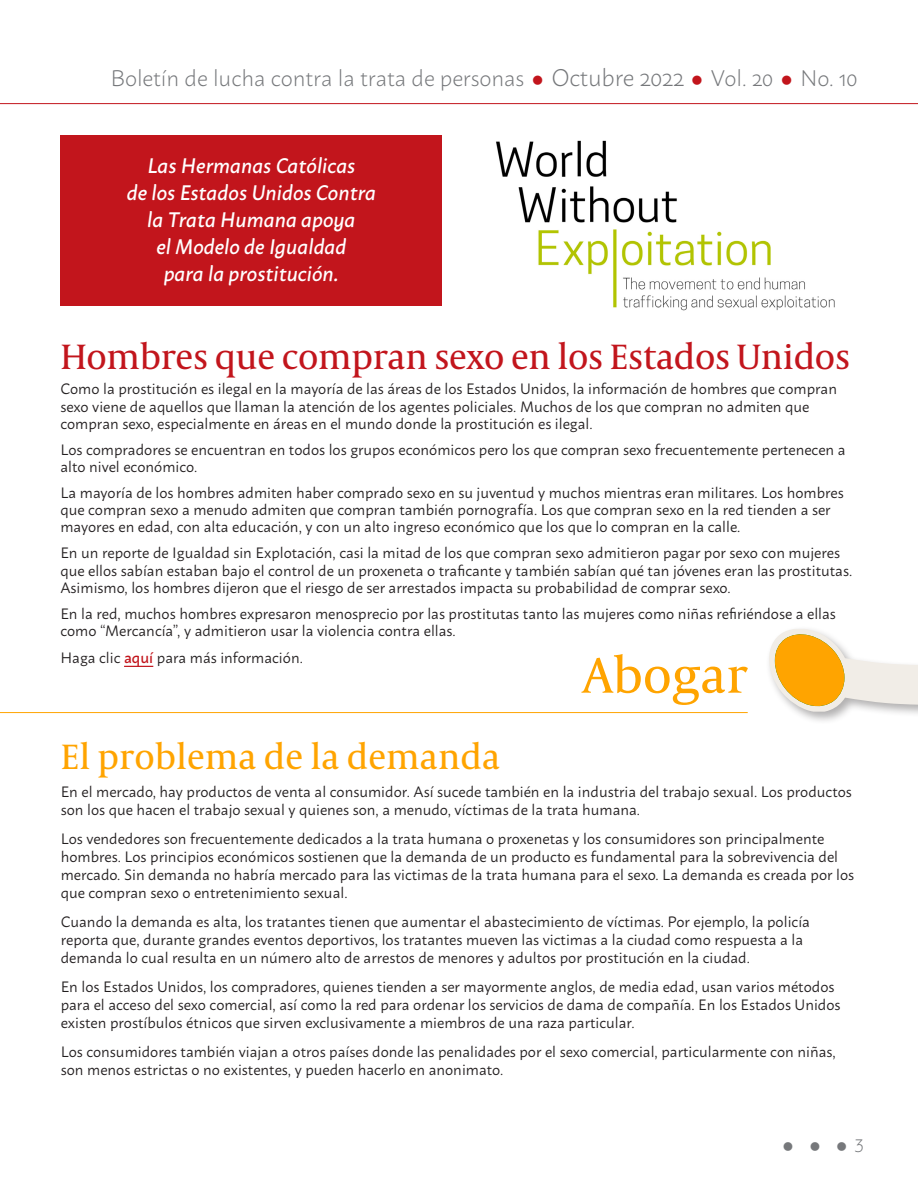
<style>
.page{position:relative;width:918px;height:1188px;background:#fff}
.page>*{position:absolute;margin:0;border:0;box-sizing:border-box;transform-origin:0 0}
.t1{font:51px "Capitolium News 2";color:#ffa400}
.t2{font:36px "Capitolium News 2";letter-spacing:-.01em;color:#c2151c}
.t3{font:36px "Capitolium News 2";color:#ffa400}
.t4{font:300 22.5px "Macho";letter-spacing:-.005em;color:#76787b}
.t5{font:italic 500 21px "Macho";color:#fff}
.t6{font:300 18px "Macho";color:#76787b}
.t7{font:15px/18px "Macho";color:#231f20}
.s1{color:#c2151c}
.s2{font-size:24px}
.s3{font-weight:500;color:#c2151c}
</style>
<div class="page">
<img style="left:496px;top:140px;width:339px;height:171px">
<div style="left:61px;top:136px;width:381px;height:170px;background:#c2151c"></div>
<hr style="left:0;top:103px;width:918px;height:1px;background:#c2151c">
<svg style="left:124px;top:666px;width:29px;height:1px"></svg>
<div style="left:766px;top:626px;width:152px;height:99px;background:#231f20;opacity:.35"></div>
<svg style="left:769px;top:629px;width:149px;height:83px"></svg>
<hr style="left:0;top:712px;width:748px;height:1px;background:#ffa400">
<p class="t4" style="left:110px;top:59px;width:749px">Boletín de lucha contra la trata de personas <span class="s1">●</span> <span class="s2">Octubre 2022</span> <span class="s1">●</span> Vol. 20 <span class="s1">●</span> No. 10</p>
<p class="t5" style="left:147px;top:148px;width:210px">Las Hermanas Católicas</p>
<p class="t5" style="left:127px;top:175px;width:251px">de los Estados Unidos Contra</p>
<p class="t5" style="left:147px;top:202px;width:210px">la Trata Humana apoya</p>
<p class="t5" style="left:156px;top:229px;width:192px">el Modelo de Igualdad</p>
<p class="t5" style="left:164px;top:256px;width:177px">para la prostitución<span class="s2">.</span></p>
<p class="t2" style="left:60px;top:331px;width:791px">Hombres que compran sexo en los Estados Unidos</p>
<p class="t7" style="left:60px;top:379px;width:778px;line-height:17.2px">Como la prostitución es ilegal en la mayoría de las áreas de los Estados Unidos, la información de hombres que compran sexo viene de aquellos que llaman la atención de los agentes policiales. Muchos de los que compran no admiten que compran sexo, especialmente en áreas en el mundo donde la prostitución es ilegal.</p>
<p class="t7" style="left:60px;top:439px;width:787px;line-height:17.2px">Los compradores se encuentran en todos los grupos económicos pero los que compran sexo frecuentemente pertenecen a alto nivel económico.</p>
<p class="t7" style="left:60px;top:483px;width:785px;line-height:17.2px">La mayoría de los hombres admiten haber comprado sexo en su juventud y muchos mientras eran militares. Los hombres que compran sexo a menudo admiten que compran también pornografía. Los que compran sexo en la red tienden a ser mayores en edad, con alta educación, y con un alto ingreso económico que los que lo compran en la calle.</p>
<p class="t7" style="left:60px;top:543px;width:793px;line-height:17.2px">En un reporte de Igualdad sin Explotación, casi la mitad de los que compran sexo admitieron pagar por sexo con mujeres que ellos sabían estaban bajo el control de un proxeneta o traficante y también sabían qué tan jóvenes eran las prostitutas.<br>Asimismo, los hombres dijeron que el riesgo de ser arrestados impacta su probabilidad de comprar sexo.</p>
<p class="t7" style="left:60px;top:603px;width:777px;line-height:17.2px">En la red, muchos hombres expresaron menosprecio por las prostitutas tanto las mujeres como niñas refiriéndose a ellas como “Mercancía”, y admitieron usar la violencia contra ellas.</p>
<p class="t7" style="left:60px;top:647px;width:244px">Haga clic <span class="s3">aquí</span> para más información.</p>
<p class="t1" style="left:583px;top:640px;width:167px">Abogar</p>
<p class="t3" style="left:61px;top:731px;width:441px">El problema de la demanda</p>
<p class="t7" style="left:61px;top:782px;width:793px">En el mercado, hay productos de venta al consumidor. Así sucede también en la industria del trabajo sexual. Los productos son los que hacen el trabajo sexual y quienes son, a menudo, víctimas de la trata humana.</p>
<p class="t7" style="left:61px;top:828px;width:795px">Los vendedores son frecuentemente dedicados a la trata humana o proxenetas y los consumidores son principalmente hombres. Los principios económicos sostienen que la demanda de un producto es fundamental para la sobrevivencia del mercado. Sin demanda no habría mercado para las victimas de la trata humana para el sexo. La demanda es creada por los que compran sexo o entretenimiento sexual.</p>
<p class="t7" style="left:61px;top:911px;width:751px">Cuando la demanda es alta, los tratantes tienen que aumentar el abastecimiento de víctimas. Por ejemplo, la policía reporta que, durante grandes eventos deportivos, los tratantes mueven las victimas a la ciudad como respuesta a la demanda lo cual resulta en un número alto de arrestos de menores y adultos por prostitución en la ciudad.</p>
<p class="t7" style="left:61px;top:976px;width:781px">En los Estados Unidos, los compradores, quienes tienden a ser mayormente anglos, de media edad, usan varios métodos para el acceso del sexo comercial, así como la red para ordenar los servicios de dama de compañía. En los Estados Unidos existen prostíbulos étnicos que sirven exclusivamente a miembros de una raza particular.</p>
<p class="t7" style="left:61px;top:1041px;width:777px">Los consumidores también viajan a otros países donde las penalidades por el sexo comercial, particularmente con niñas, son menos estrictas o no existentes, y pueden hacerlo en anonimato.</p>
<p class="t6" style="left:782px;top:1130px;width:83px">●●●3</p>
</div>
